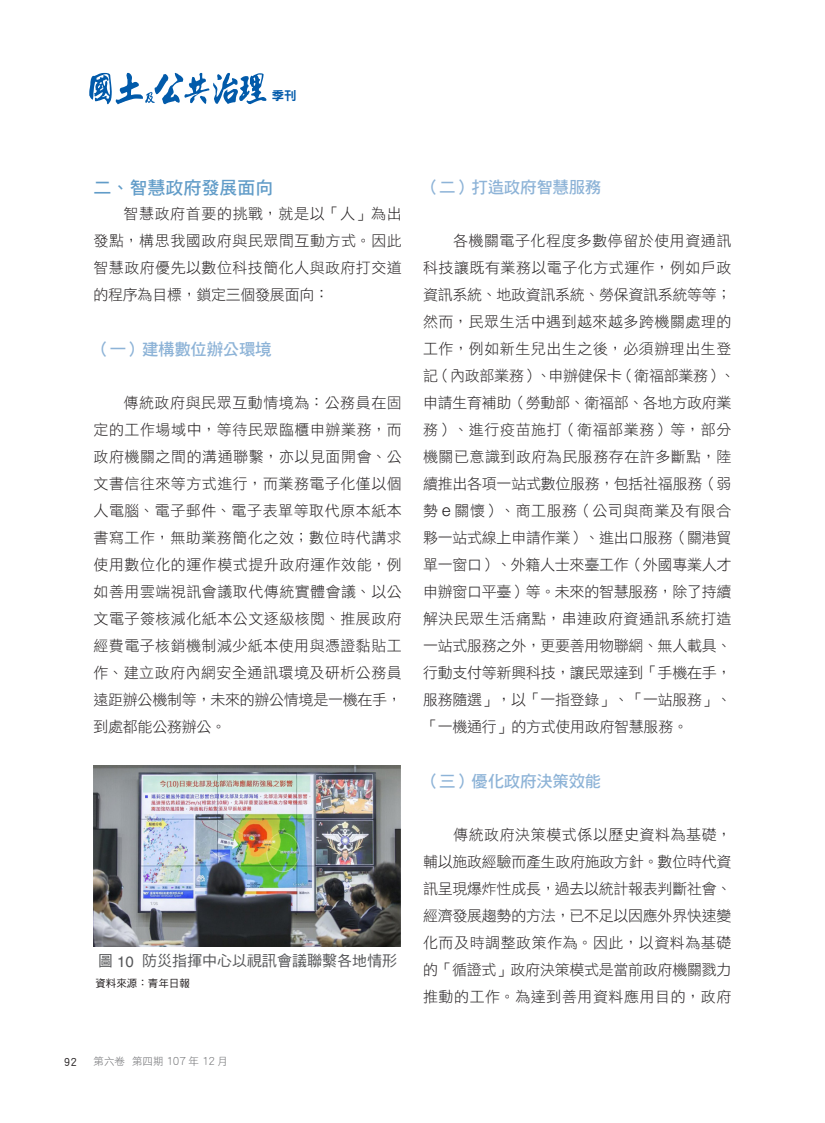
<style>
.page{position:relative;width:825px;height:1123px;background:#fff}
.page>*{position:absolute;margin:0;border:0;box-sizing:border-box;transform-origin:0 0}
.中標一-華粗黑{font:18px "DF Hei Std W7";color:#619cc8}
.小標_一_-華粗黑{font:16.5px "DF Hei Std W7";letter-spacing:-.02em;color:#8db3d7}
.內文-華細黑_arial{font:15px/27px "DF Hei Std W3";letter-spacing:-.02em;color:#231f20;text-align:justify}
.圖表-華黑w5{font:15px "DF Hei Std W5";color:#57585a}
.t1{font:12.45px "DF Hei Std W9";color:#015aaa}
.t2{font:12px "DF Hei Std W5";color:#231f20}
.t3{font:10.5px "DF Hei Std W3";color:#6c6d70}
.資料來源-華黑w5{font:10.5px "DF Hei Std W5";color:#231f20}
.s1{font-family:"Helvetica"}
.s2{font-size:12px}
.s3{font-family:"Helvetica";font-weight:300;font-size:16.5px}
</style>
<div class="page">
<img style="left:94px;top:765px;width:307px;height:181px">
<svg style="left:89px;top:73px;width:177px;height:31px"></svg>
<p class="t1" style="left:272px;top:88px;width:26px">季刊</p>
<p class="中標一-華粗黑" style="left:94px;top:178px;width:181px">二、智慧政府發展面向</p>
<p class="內文-華細黑_arial" style="left:94px;top:199px;width:310px;text-indent:30px">智慧政府首要的挑戰，就是以「人」為出發點，構思我國政府與民眾間互動方式。因此智慧政府優先以數位科技簡化人與政府打交道的程序為目標，鎖定三個發展面向：</p>
<p class="小標_一_-華粗黑" style="left:94px;top:340px;width:180px">（一）建構數位辦公環境</p>
<p class="內文-華細黑_arial" style="left:94px;top:388px;width:310px;text-indent:30px">傳統政府與民眾互動情境為：公務員在固定的工作場域中，等待民眾臨櫃申辦業務，而政府機關之間的溝通聯繫，亦以見面開會、公文書信往來等方式進行，而業務電子化僅以個人電腦、電子郵件、電子表單等取代原本紙本書寫工作，無助業務簡化之效；數位時代講求使用數位化的運作模式提升政府運作效能，例如善用雲端視訊會議取代傳統實體會議、以公文電子簽核減化紙本公文逐級核閱、推展政府經費電子核銷機制減少紙本使用與憑證黏貼工作、建立政府內網安全通訊環境及研析公務員遠距辦公機制等，未來的辦公情境是一機在手，到處都能公務辦公。</p>
<p class="圖表-華黑w5" style="left:98px;top:953px;width:300px">圖 <span class="s1">10</span> 防災指揮中心以視訊會議聯繫各地情形</p>
<p class="資料來源-華黑w5" style="left:95px;top:977px;width:96px">資料來源：青年日報</p>
<p class="t2" style="left:64px;top:1055px;width:15px">92</p>
<p class="t3" style="left:94px;top:1055px;width:136px">第六卷 第四期 <span class="s2">107</span> 年 <span class="s2">12</span> 月</p>
<p class="小標_一_-華粗黑" style="left:423px;top:178px;width:180px">（二）打造政府智慧服務</p>
<p class="內文-華細黑_arial" style="left:423px;top:226px;width:314px;text-align:left;text-indent:30px">各機關電子化程度多數停留於使用資通訊科技讓既有業務以電子化方式運作，例如戶政資訊系統、地政資訊系統、勞保資訊系統等等；然而，民眾生活中遇到越來越多跨機關處理的工作，例如新生兒出生之後，必須辦理出生登記（內政部業務）、申辦健保卡（衛福部業務）、申請生育補助（勞動部、衛福部、各地方政府業務）、進行疫苗施打（衛福部業務）等，部分機關已意識到政府為民服務存在許多斷點，陸續推出各項一站式數位服務，包括社福服務（弱勢 <span class="s3">e</span> 關懷）、商工服務（公司與商業及有限合夥一站式線上申請作業）、進出口服務（關港貿單一窗口）、外籍人士來臺工作（外國專業人才申辦窗口平臺）等。未來的智慧服務，除了持續解決民眾生活痛點，串連政府資通訊系統打造一站式服務之外，更要善用物聯網、無人載具、行動支付等新興科技，讓民眾達到「手機在手，服務隨選」，以「一指登錄」、「一站服務」、「一機通行」的方式使用政府智慧服務。</p>
<p class="小標_一_-華粗黑" style="left:423px;top:772px;width:180px">（三）優化政府決策效能</p>
<p class="內文-華細黑_arial" style="left:423px;top:820px;width:310px;text-indent:30px">傳統政府決策模式係以歷史資料為基礎，輔以施政經驗而產生政府施政方針。數位時代資訊呈現爆炸性成長，過去以統計報表判斷社會、經濟發展趨勢的方法，已不足以因應外界快速變化而及時調整政策作為。因此，以資料為基礎的「循證式」政府決策模式是當前政府機關戮力推動的工作。為達到善用資料應用目的，政府</p>
</div>
